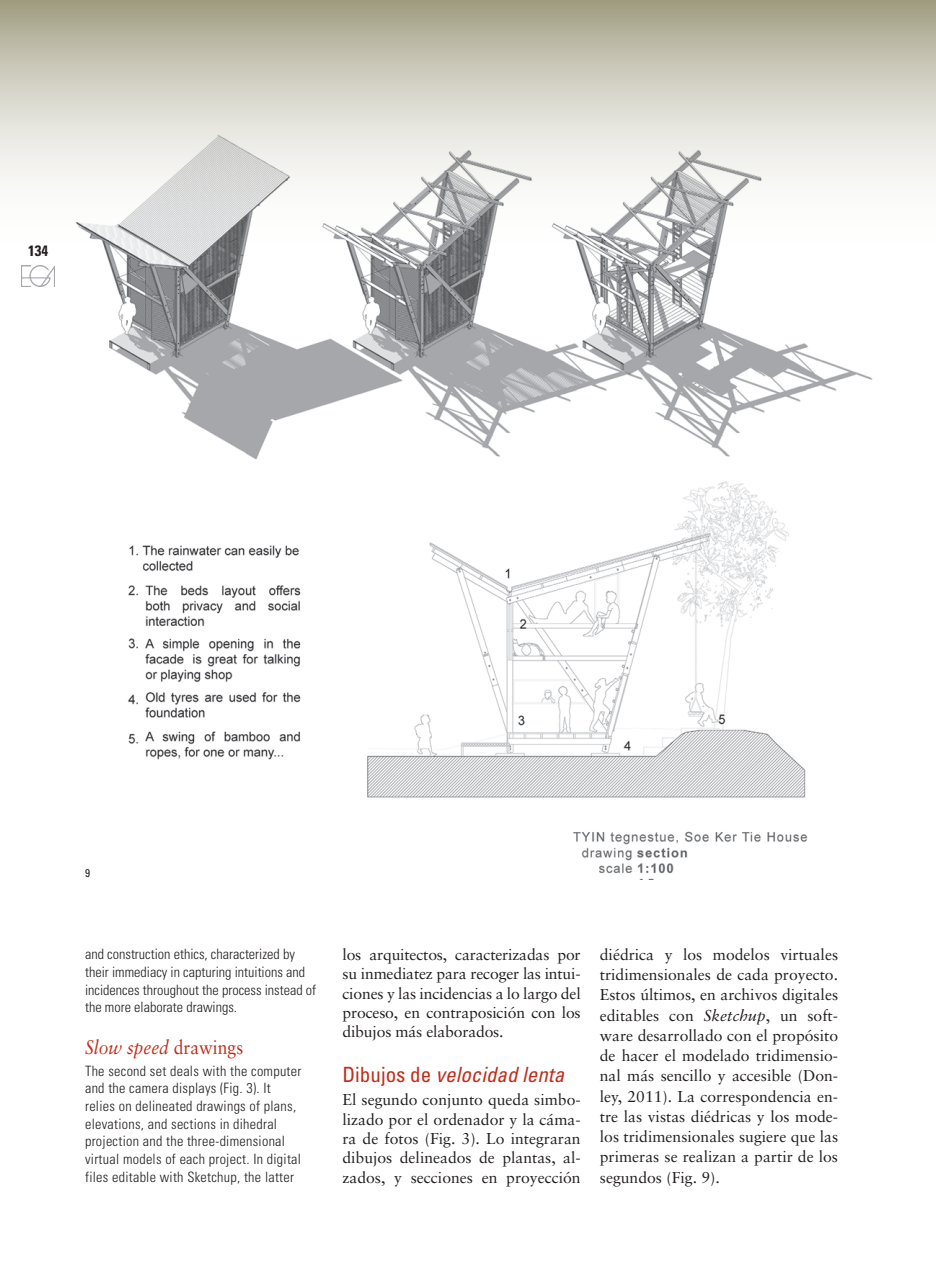
<style>
.page{position:relative;width:936px;height:1276px;background:#fff}
.page>*{position:absolute;margin:0;border:0;box-sizing:border-box;transform-origin:0 0}
.TITULAR_1_CAST{font:italic condensed 21px "Univers";color:#c02d19}
.TITULAR_1_INGLES{font:italic 19.5px "Sabon";color:#c02d19;scale:.9 1}
.t1{font:15.75px/20.2px "Sabon";color:#231f20;text-align:justify}
.t2{font:700 condensed 15px "Univers";color:#231f20}
.t3{font:300 condensed 14.25px/17.7px "Univers";letter-spacing:.02em;color:#231f20}
.t4{font:300 condensed 14.25px/17.7px "Univers";color:#231f20}
.PIES_DE_FOTO_INGLES{font:condensed 11.25px "Univers";color:#231f20}
.s1{font-style:normal}
.s2{font-style:italic}
</style>
<div class="page">
<img style="left:0;top:0;width:935px;height:879px">
<img style="left:22px;top:265px;width:33px;height:21px">
<p class="t2" style="left:28px;top:242px;width:21px">134</p>
<p class="PIES_DE_FOTO_INGLES" style="left:85px;top:866px;width:6px">9</p>
<p class="t4" style="left:85px;top:945px;width:233px">and construction ethics, characterized by their immediacy in capturing intuitions and incidences throughout the process instead of the more elaborate drawings.</p>
<p class="TITULAR_1_INGLES" style="left:85px;top:1035px;width:177px">Slow speed <span class="s1">drawings</span></p>
<p class="t3" style="left:85px;top:1061px;width:218px">The second set deals with the computer and the camera displays (Fig. 3). It relies on delineated drawings of plans, elevations, and sections in dihedral projection and the three-dimensional virtual models of each project. In digital files editable with Sketchup, the latter</p>
<p class="t1" style="left:342px;top:944px;width:240px;line-height:19.4px">los arquitectos, caracterizadas por su inmediatez para recoger las intui&shy;ciones y las incidencias a lo largo del proceso, en contraposición con los dibujos más elaborados.</p>
<p class="TITULAR_1_CAST" style="left:342px;top:1061px;width:223px"><span class="s1">Dibujos de</span> velocidad lenta</p>
<p class="t1" style="left:342px;top:1090px;width:240px;line-height:19.4px">El segundo conjunto queda simbo&shy;lizado por el ordenador y la cáma&shy;ra de fotos (Fig. 3). Lo integraran dibujos delineados de plantas, al&shy;zados, y secciones en proyección</p>
<p class="t1" style="left:600px;top:944px;width:240px">diédrica y los modelos virtuales tridimensionales de cada proyecto.<br>Estos últimos, en archivos digitales editables con <span class="s2">Sketchup</span>, un soft&shy;ware desarrollado con el propósito de hacer el modelado tridimensio&shy;nal más sencillo y accesible (Don&shy;ley, 2011). La correspondencia en&shy;tre las vistas diédricas y los mode&shy;los tridimensionales sugiere que las primeras se realizan a partir de los segundos (Fig. 9).</p>
</div>
